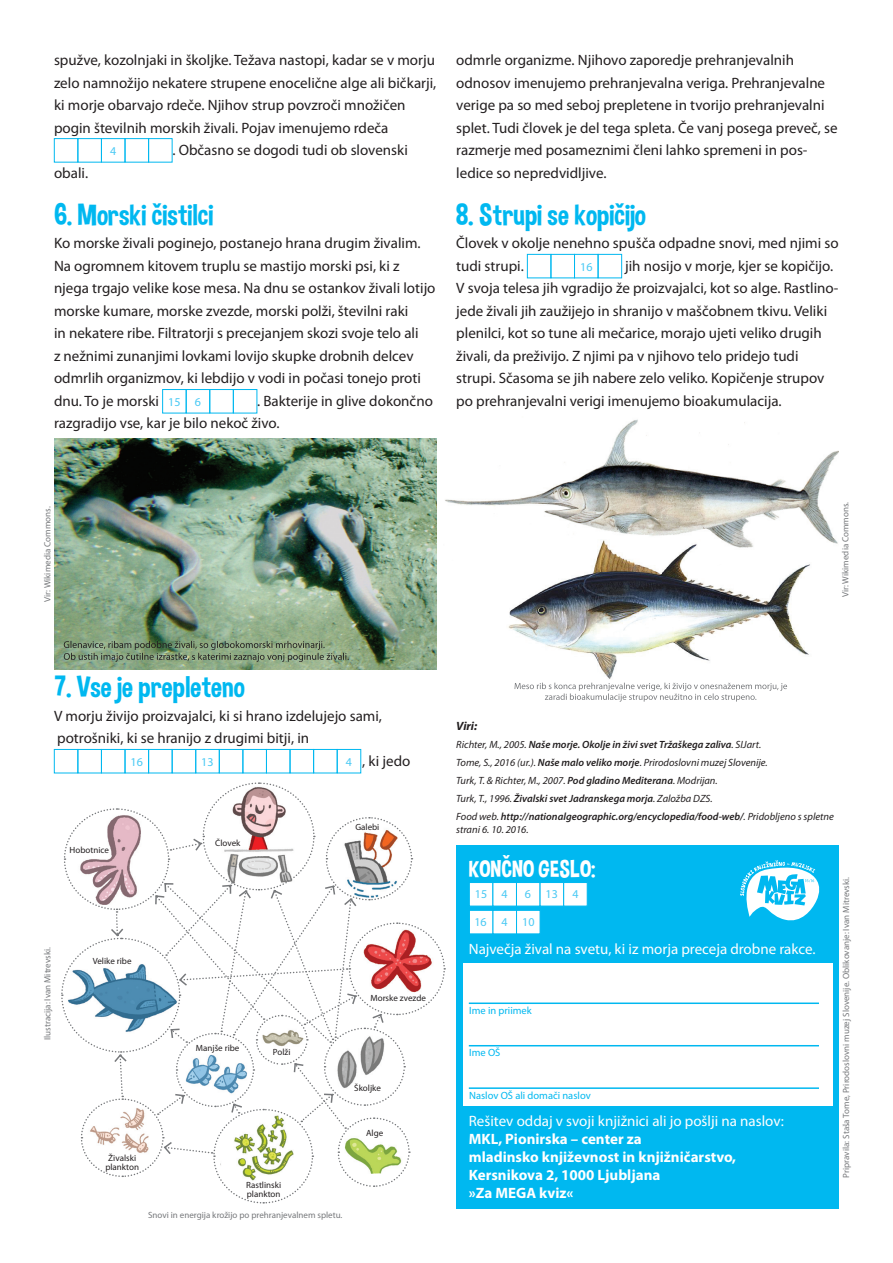
<style>
.page{position:relative;width:893px;height:1263px;background:#fff}
.page>*{position:absolute;margin:0;border:0;box-sizing:border-box;transform-origin:0 0}
.Paragraph_Style_1{font:30px "Dimbo";color:#00b8f0}
.t1{font:24px "Dimbo";color:#fff}
.Paragraph_Style_1-2{font:15px/22.5px "Myriad Pro";color:#231f20}
.t2{font:15px "Myriad Pro";color:#fff}
.t3{font:700 15px "Myriad Pro";color:#fff}
.t4{font:12px "Myriad Pro";color:#49c9f4}
.t5{font:italic 700 12px "Myriad Pro";color:#231f20}
.t6{font:italic 600 10.5px/13.5px "Myriad Pro";color:#231f20}
.t7{font:italic 10.5px "Myriad Pro";color:#231f20}
.t8{font:10.5px "Myriad Pro";color:#00b8f0}
.t9{font:9px "Myriad Pro";color:#76787b}
.t10{font:9px/9px "Myriad Pro";color:#231f20}
.s1{font-weight:400}
.s2{font-weight:600}
</style>
<div class="page">
<div style="left:148px;top:138px;width:24px;height:24px;border:1px solid #00b8f0"></div>
<div style="left:54px;top:138px;width:24px;height:24px;border:1px solid #00b8f0"></div>
<div style="left:78px;top:138px;width:24px;height:24px;border:1px solid #00b8f0"></div>
<div style="left:101px;top:138px;width:24px;height:24px;border:1px solid #00b8f0"></div>
<div style="left:125px;top:138px;width:24px;height:24px;border:1px solid #00b8f0"></div>
<div style="left:162px;top:389px;width:24px;height:24px;border:1px solid #00b8f0"></div>
<div style="left:186px;top:389px;width:24px;height:24px;border:1px solid #00b8f0"></div>
<div style="left:209px;top:389px;width:25px;height:24px;border:1px solid #00b8f0"></div>
<div style="left:233px;top:389px;width:24px;height:24px;border:1px solid #00b8f0"></div>
<div style="left:337px;top:749px;width:24px;height:24px;border:1px solid #00b8f0"></div>
<div style="left:313px;top:749px;width:24px;height:24px;border:1px solid #00b8f0"></div>
<div style="left:290px;top:749px;width:24px;height:24px;border:1px solid #00b8f0"></div>
<div style="left:266px;top:749px;width:24px;height:24px;border:1px solid #00b8f0"></div>
<div style="left:243px;top:749px;width:24px;height:24px;border:1px solid #00b8f0"></div>
<div style="left:219px;top:749px;width:24px;height:24px;border:1px solid #00b8f0"></div>
<div style="left:195px;top:749px;width:25px;height:24px;border:1px solid #00b8f0"></div>
<div style="left:148px;top:749px;width:24px;height:24px;border:1px solid #00b8f0"></div>
<div style="left:54px;top:749px;width:24px;height:24px;border:1px solid #00b8f0"></div>
<div style="left:78px;top:749px;width:24px;height:24px;border:1px solid #00b8f0"></div>
<div style="left:101px;top:749px;width:24px;height:24px;border:1px solid #00b8f0"></div>
<div style="left:125px;top:749px;width:24px;height:24px;border:1px solid #00b8f0"></div>
<div style="left:172px;top:749px;width:24px;height:24px;border:1px solid #00b8f0"></div>
<div style="left:457px;top:845px;width:382px;height:364px;background:#00b8f0"></div>
<div style="left:463px;top:963px;width:370px;height:143px;background:#fff"></div>
<div style="left:527px;top:254px;width:24px;height:24px;border:1px solid #00b8f0"></div>
<div style="left:551px;top:254px;width:24px;height:24px;border:1px solid #00b8f0"></div>
<div style="left:574px;top:254px;width:24px;height:24px;border:1px solid #00b8f0"></div>
<div style="left:598px;top:254px;width:24px;height:24px;border:1px solid #00b8f0"></div>
<div style="left:469px;top:882px;width:24px;height:24px;background:#fff;border:1px solid #00b8f0"></div>
<div style="left:493px;top:882px;width:24px;height:24px;background:#fff;border:1px solid #00b8f0"></div>
<div style="left:516px;top:882px;width:24px;height:24px;background:#fff;border:1px solid #00b8f0"></div>
<div style="left:540px;top:882px;width:24px;height:24px;background:#fff;border:1px solid #00b8f0"></div>
<div style="left:563px;top:882px;width:24px;height:24px;background:#fff;border:1px solid #00b8f0"></div>
<div style="left:469px;top:910px;width:24px;height:24px;background:#fff;border:1px solid #00b8f0"></div>
<div style="left:493px;top:910px;width:24px;height:24px;background:#fff;border:1px solid #00b8f0"></div>
<hr style="left:469px;top:1002px;width:350px;height:2px;background:#00b8f0">
<hr style="left:469px;top:1045px;width:350px;height:1px;background:#00b8f0">
<hr style="left:469px;top:1087px;width:350px;height:2px;background:#00b8f0">
<svg style="left:740px;top:860px;width:79px;height:60px"></svg>
<div style="left:516px;top:910px;width:24px;height:24px;background:#fff;border:1px solid #00b8f0"></div>
<img style="left:54px;top:439px;width:383px;height:231px">
<img style="left:445px;top:419px;width:394px;height:125px">
<svg style="left:64px;top:641px;width:285px;height:21px;background:#7a9172"></svg>
<img style="left:493px;top:538px;width:324px;height:145px">
<svg style="left:61px;top:782px;width:385px;height:422px"></svg>
<svg style="left:514px;top:683px;width:273px;height:19px"></svg>
<p class="Paragraph_Style_1-2" style="left:54px;top:49px;width:382px">spužve, kozolnjaki in školjke. Težava nastopi, kadar se v morju</p>
<p class="Paragraph_Style_1-2" style="left:54px;top:71px;width:384px">zelo namnožijo nekatere strupene enocelične alge ali bičkarji,</p>
<p class="Paragraph_Style_1-2" style="left:54px;top:94px;width:353px">ki morje obarvajo rdeče. Njihov strup povzroči množičen</p>
<p class="Paragraph_Style_1-2" style="left:54px;top:116px;width:336px">pogin številnih morskih živali. Pojav imenujemo rdeča</p>
<p class="Paragraph_Style_1-2" style="left:172px;top:139px;width:237px">. Občasno se dogodi tudi ob slovenski</p>
<p class="Paragraph_Style_1-2" style="left:54px;top:161px;width:36px">obali.</p>
<p class="Paragraph_Style_1" style="left:54px;top:196px;width:161px">6. Morski čistilci</p>
<p class="Paragraph_Style_1-2" style="left:54px;top:232px;width:383px">Ko morske živali poginejo, postanejo hrana drugim živalim.<br>Na ogromnem kitovem truplu se mastijo morski psi, ki z njega trgajo velike kose mesa. Na dnu se ostankov živali lotijo morske kumare, morske zvezde, morski polži, številni raki<br>in nekatere ribe. Filtratorji s precejanjem skozi svoje telo ali<br>z nežnimi zunanjimi lovkami lovijo skupke drobnih delcev odmrlih organizmov, ki lebdijo v vodi in počasi tonejo proti dnu. To je morski</p>
<p class="t4" style="left:110px;top:144px;width:8px">4</p>
<p class="Paragraph_Style_1-2" style="left:54px;top:389px;width:380px;text-indent:203px">. Bakterije in glive dokončno razgradijo vse, kar je bilo nekoč živo.</p>
<p class="t4" style="left:168px;top:394px;width:14px">15</p>
<p class="t4" style="left:195px;top:394px;width:8px">6</p>
<p class="Paragraph_Style_1-2" style="left:456px;top:49px;width:383px">odmrle organizme. Njihovo zaporedje prehranjevalnih odnosov imenujemo prehranjevalna veriga. Prehranjevalne verige pa so med seboj prepletene in tvorijo prehranjevalni splet. Tudi človek je del tega spleta. Če vanj posega preveč, se razmerje med posameznimi členi lahko spremeni in pos&shy;ledice so nepredvidljive.</p>
<p class="Paragraph_Style_1" style="left:456px;top:196px;width:191px">8. Strupi se kopičijo</p>
<p class="Paragraph_Style_1-2" style="left:456px;top:232px;width:384px">Človek v okolje nenehno spušča odpadne snovi, med njimi so tudi strupi.</p>
<p class="Paragraph_Style_1-2" style="left:456px;top:254px;width:384px;text-indent:169px">jih nosijo v morje, kjer se kopičijo.<br>V svoja telesa jih vgradijo že proizvajalci, kot so alge. Rastlino&shy;jede živali jih zaužijejo in shranijo v maščobnem tkivu. Veliki plenilci, kot so tune ali mečarice, morajo ujeti veliko drugih živali, da preživijo. Z njimi pa v njihovo telo pridejo tudi strupi. Sčasoma se jih nabere zelo veliko. Kopičenje strupov po prehranjevalni verigi imenujemo bioakumulacija.</p>
<p class="t4" style="left:580px;top:259px;width:14px">16</p>
<p class="t9" style="left:42px;top:602px;width:97px;rotate:-90deg">Vir: Wikimedia Commons.</p>
<p class="t9" style="left:840px;top:597px;width:97px;rotate:-90deg">Vir: Wikimedia Commons.</p>
<p class="Paragraph_Style_1" style="left:54px;top:669px;width:192px">7. Vse je prepleteno</p>
<p class="Paragraph_Style_1-2" style="left:54px;top:704px;width:329px">V morju živijo proizvajalci, ki si hrano izdelujejo sami,</p>
<p class="Paragraph_Style_1-2" style="left:57px;top:727px;width:254px">potrošniki, ki se hranijo z drugimi bitji, in</p>
<p class="Paragraph_Style_1-2" style="left:362px;top:749px;width:50px">, ki jedo</p>
<p class="t4" style="left:131px;top:754px;width:14px">16</p>
<p class="t4" style="left:201px;top:754px;width:14px">13</p>
<p class="t4" style="left:346px;top:754px;width:8px">4</p>
<p class="t10" style="left:70px;top:845px;width:41px">Hobotnice</p>
<p class="t10" style="left:215px;top:839px;width:27px">Človek</p>
<p class="t10" style="left:355px;top:822px;width:26px">Galebi</p>
<p class="t9" style="left:42px;top:1040px;width:95px;rotate:-90deg">Ilustracija: Ivan Mitrevski.</p>
<p class="t10" style="left:93px;top:956px;width:40px">Velike ribe</p>
<p class="t10" style="left:370px;top:993px;width:57px">Morske zvezde</p>
<p class="t10" style="left:196px;top:1043px;width:45px">Manjše ribe</p>
<p class="t10" style="left:273px;top:1047px;width:19px">Polži</p>
<p class="t10" style="left:354px;top:1083px;width:28px">Školjke</p>
<p class="t10" style="left:105px;top:1153px;width:35px;text-align:center">Živalski plankton</p>
<p class="t10" style="left:246px;top:1180px;width:37px">Rastlinski plankton</p>
<p class="t9" style="left:148px;top:1209px;width:196px">Snovi in energija krožijo po prehranjevalnem spletu.</p>
<p class="t10" style="left:366px;top:1128px;width:19px">Alge</p>
<p class="t5" style="left:456px;top:718px;width:22px">Viri:</p>
<p class="t6" style="left:456px;top:737px;width:307px"><span class="s1">Richter, M., 2005.</span> Naše morje. Okolje in živi svet Tržaškega zaliva<span class="s1">. SIJart.</span></p>
<p class="t7" style="left:456px;top:756px;width:313px">Tome, S., 2016 (ur.). <span class="s2">Naše malo veliko morje</span>. Prirodoslovni muzej Slovenije.</p>
<p class="t7" style="left:456px;top:774px;width:263px">Turk, T. &amp; Richter, M., 2007. <span class="s2">Pod gladino Mediterana</span>. Modrijan.</p>
<p class="t6" style="left:456px;top:791px;width:258px"><span class="s1">Turk, T., 1996.</span> Živalski svet Jadranskega morja<span class="s1">. Založba DZS.</span></p>
<p class="t6" style="left:456px;top:809px;width:379px"><span class="s1">Food web.</span> http://nationalgeographic.org/encyclopedia/food-web/<span class="s1">. Pridobljeno s spletne strani 6. 10. 2016.</span></p>
<p class="t1" style="left:469px;top:854px;width:128px">KONČNO GESLO:</p>
<p class="t4" style="left:475px;top:887px;width:14px">15</p>
<p class="t4" style="left:502px;top:887px;width:8px">4</p>
<p class="t4" style="left:525px;top:887px;width:8px">6</p>
<p class="t4" style="left:546px;top:887px;width:14px">13</p>
<p class="t4" style="left:573px;top:887px;width:8px">4</p>
<p class="t4" style="left:474px;top:915px;width:14px">16</p>
<p class="t4" style="left:502px;top:915px;width:8px">4</p>
<p class="t4" style="left:522px;top:915px;width:14px">10</p>
<p class="t2" style="left:469px;top:940px;width:348px">Največja žival na svetu, ki iz morja preceja drobne rakce.</p>
<p class="t8" style="left:469px;top:1004px;width:64px">Ime in priimek</p>
<p class="t8" style="left:469px;top:1046px;width:33px">Ime OŠ</p>
<p class="t8" style="left:469px;top:1089px;width:123px">Naslov OŠ ali domači naslov</p>
<p class="t2" style="left:469px;top:1112px;width:317px">Rešitev oddaj v svoji knjižnici ali jo pošlji na naslov:</p>
<p class="t3" style="left:469px;top:1129px;width:174px">MKL, Pionirska – center za</p>
<p class="t3" style="left:469px;top:1147px;width:269px">mladinsko književnost in knjižničarstvo,</p>
<p class="t3" style="left:469px;top:1165px;width:193px">Kersnikova 2, 1000 Ljubljana</p>
<p class="t3" style="left:469px;top:1183px;width:106px">»Za MEGA kviz«</p>
<p class="t9" style="left:841px;top:1177px;width:302px;rotate:-90deg">Pripravila: Staša Tome, Prirodoslovni muzej Slovenije. Oblikovanje: Ivan Mitrevski.</p>
</div>
